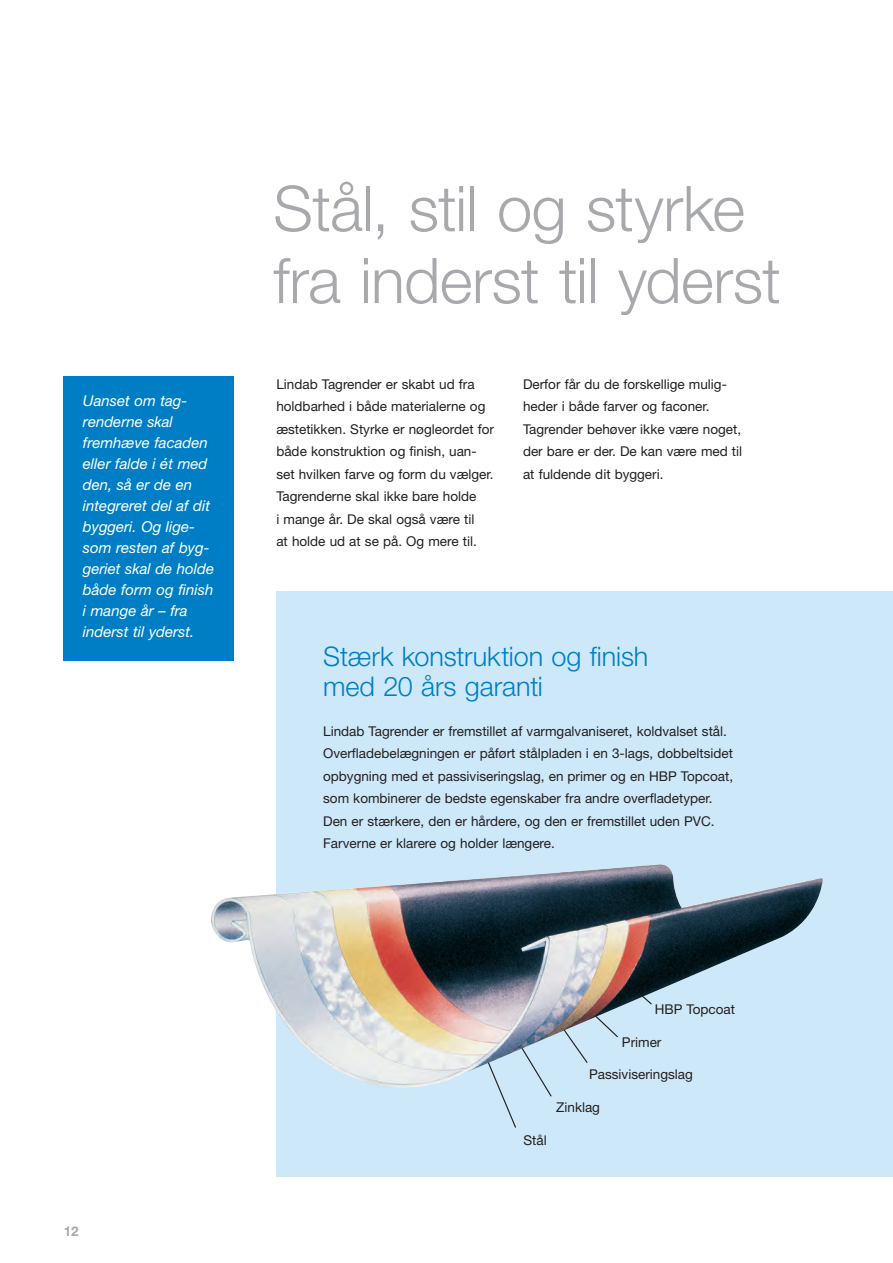
<style>
.page{position:relative;width:893px;height:1263px;background:#fff}
.page>*{position:absolute;margin:0;border:0;box-sizing:border-box;transform-origin:0 0}
.t1{font:300 63px/72px "Helvetica Neue LT Std";letter-spacing:-.01em;color:#a8a9ad}
.t2{font:300 27px/30px "Helvetica Neue LT Std";letter-spacing:-.005em;color:#007ec5}
.t3{font:italic 15px/21px "Helvetica Neue LT Std";color:#fff}
.t4{font:13.5px/22.5px "Helvetica Neue LT Std";color:#231f20}
.t5{font:700 13.5px "Helvetica Neue LT Std";color:#a8a9ad}
</style>
<div class="page">
<div style="left:276px;top:591px;width:617px;height:586px;background:#cde8f8"></div>
<div style="left:64px;top:376px;width:170px;height:285px;background:#007ec5"></div>
<svg style="left:498px;top:1088px;width:54px;height:40px"></svg>
<img style="left:211px;top:864px;width:612px;height:224px">
<p class="t3" style="left:83px;top:390px;width:133px">Uanset om tag&shy;renderne skal fremhæve facaden eller falde i ét med den, så er de en integreret del af dit byggeri. Og lige&shy;som resten af byg&shy;geriet skal de holde både form og finish i mange år – fra inderst til yderst.</p>
<h1 class="t1" style="left:273px;top:171px;width:509px">Stål, stil og styrke fra inderst til yderst</h1>
<p class="t4" style="left:276px;top:373px;width:219px">Lindab Tagrender er skabt ud fra holdbarhed i både materialerne og æstetikken. Styrke er nøgleordet for både konstruktion og finish, uan&shy;set hvilken farve og form du vælger.<br>Tagrenderne skal ikke bare holde<br>i mange år. De skal også være til<br>at holde ud at se på. Og mere til.</p>
<p class="t4" style="left:523px;top:373px;width:221px">Derfor får du de forskellige mulig&shy;heder i både farver og faconer.<br>Tagrender behøver ikke være noget, der bare er der. De kan være med til at fuldende dit byggeri.</p>
<h2 class="t2" style="left:323px;top:640px;width:327px">Stærk konstruktion og finish med 20 års garanti</h2>
<p class="t4" style="left:323px;top:719px;width:411px">Lindab Tagrender er fremstillet af varmgalvaniseret, koldvalset stål.<br>Overfladebelægningen er påført stålpladen i en 3-lags, dobbeltsidet opbygning med et passiviseringslag, en primer og en HBP Topcoat, som kombinerer de bedste egenskaber fra andre overfladetyper.<br>Den er stærkere, den er hårdere, og den er fremstillet uden PVC.<br>Farverne er klarere og holder længere.</p>
<p class="t5" style="left:64px;top:1223px;width:17px">12</p>
<p class="t4" style="left:523px;top:1129px;width:25px">Stål</p>
<p class="t4" style="left:655px;top:997px;width:82px">HBP Topcoat</p>
<p class="t4" style="left:622px;top:1030px;width:41px">Primer</p>
<p class="t4" style="left:589px;top:1063px;width:105px">Passiviseringslag</p>
<p class="t4" style="left:556px;top:1096px;width:45px">Zinklag</p>
</div>
